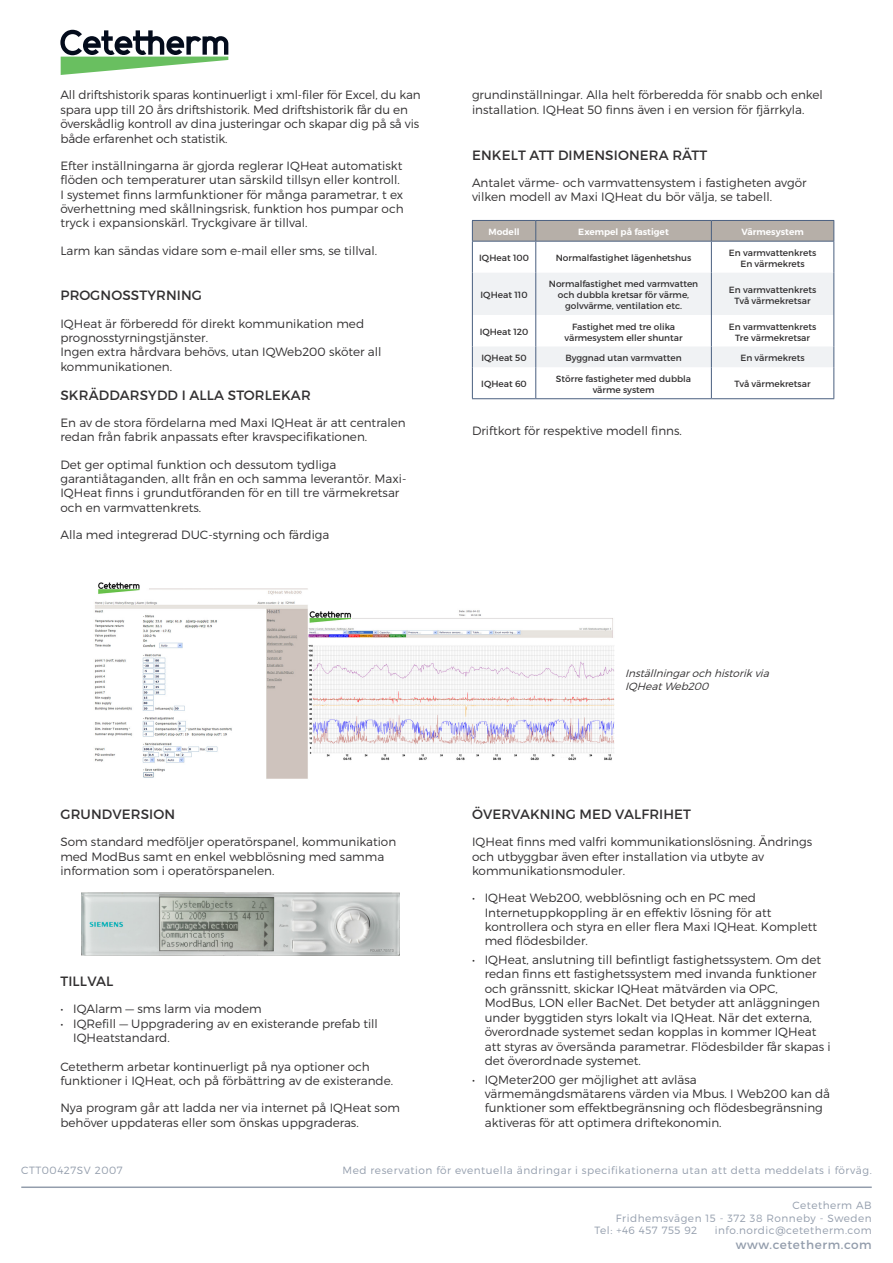
<style>
.page{position:relative;width:893px;height:1263px;background:#fff}
.page>*{position:absolute;margin:0;border:0;box-sizing:border-box;transform-origin:0 0}
.Leaflet_-_descriptio{font:13.5px "Montserrat";letter-spacing:.01em;color:#312f30}
.Leaflet_-_Product_de{font:13.5px "Montserrat";letter-spacing:.01em;color:#312f30}
.Leaflet_-_Product_de-2{font:300 12px/14.4px "Montserrat";color:#312f30}
.t1{font:12px "Montserrat";letter-spacing:.05em;color:#939dac}
.t2{font:300 10.5px "Montserrat";letter-spacing:.05em;color:#939dac}
.Mentions{font:italic 300 10.5px/12.6px "Montserrat";color:#312f30}
.Table_align_center{font:9px/10.8px "Montserrat";color:#312f30;text-align:center}
.Header_Table_-_align{font:600 9px "Montserrat";color:#fff}
</style>
<div class="page">
<svg style="left:60px;top:30px;width:168px;height:45px"></svg>
<hr style="left:21px;top:1186px;width:851px;height:2px;background:#939dac">
<hr style="left:535px;top:242px;width:1px;height:31px;background:#4a6080">
<hr style="left:711px;top:242px;width:1px;height:31px;background:#4a6080">
<hr style="left:535px;top:367px;width:1px;height:31px;background:#4a6080">
<hr style="left:711px;top:367px;width:1px;height:31px;background:#4a6080">
<svg style="left:472px;top:220px;width:362px;height:21px;background:#aea9a5"></svg>
<hr style="left:472px;top:241px;width:64px;height:1px;background:#4a6080">
<hr style="left:536px;top:241px;width:175px;height:1px;background:#4a6080">
<hr style="left:711px;top:241px;width:123px;height:1px;background:#4a6080">
<hr style="left:472px;top:242px;width:1px;height:31px;background:#4a6080">
<hr style="left:833px;top:242px;width:1px;height:31px;background:#4a6080">
<svg style="left:472px;top:273px;width:362px;height:94px"></svg>
<hr style="left:472px;top:367px;width:1px;height:31px;background:#4a6080">
<hr style="left:833px;top:367px;width:1px;height:31px;background:#4a6080">
<hr style="left:472px;top:398px;width:64px;height:1px;background:#4a6080">
<hr style="left:536px;top:398px;width:175px;height:1px;background:#4a6080">
<hr style="left:711px;top:398px;width:123px;height:1px;background:#4a6080">
<img style="left:94px;top:582px;width:521px;height:197px">
<img style="left:82px;top:893px;width:318px;height:62px">
<p class="Leaflet_-_Product_de-2" style="left:60px;top:88px;width:362px">All driftshistorik sparas kontinuerligt i xml-filer för Excel, du kan spara upp till 20 års driftshistorik. Med driftshistorik får du en överskådlig kontroll av dina justeringar och skapar dig på så vis både erfarenhet och statistik.</p>
<p class="Leaflet_-_Product_de-2" style="left:60px;top:158px;width:345px">Efter inställningarna är gjorda reglerar IQHeat automatiskt flöden och temperaturer utan särskild tillsyn eller kontroll.<br>I systemet finns larmfunktioner för många parametrar, t ex överhettning med skållningsrisk, funktion hos pumpar och tryck i expansionskärl. Tryckgivare är tillval.</p>
<p class="Leaflet_-_Product_de-2" style="left:60px;top:243px;width:318px">Larm kan sändas vidare som e-mail eller sms, se tillval.</p>
<p class="Leaflet_-_descriptio" style="left:60px;top:287px;width:143px">PROGNOSSTYRNING</p>
<p class="Leaflet_-_Product_de-2" style="left:60px;top:316px;width:323px">IQHeat är förberedd för direkt kommunikation med prognosstyrningstjänster.<br>Ingen extra hårdvara behövs, utan IQWeb200 sköter all kommunikationen.</p>
<p class="Leaflet_-_Product_de" style="left:60px;top:387px;width:252px">SKRÄDDARSYDD I ALLA STORLEKAR</p>
<p class="Leaflet_-_Product_de-2" style="left:60px;top:415px;width:347px">En av de stora fördelarna med Maxi IQHeat är att centralen redan från fabrik anpassats efter kravspecifikationen.</p>
<p class="Leaflet_-_Product_de-2" style="left:60px;top:457px;width:348px">Det ger optimal funktion och dessutom tydliga garantiåtaganden, allt från en och samma leverantör. Maxi-IQHeat finns i grundutföranden för en till tre värmekretsar och en varmvattenkrets.</p>
<p class="Leaflet_-_Product_de-2" style="left:60px;top:527px;width:271px">Alla med integrerad DUC-styrning och färdiga</p>
<p class="Leaflet_-_descriptio" style="left:60px;top:806px;width:116px">GRUNDVERSION</p>
<p class="Leaflet_-_Product_de-2" style="left:60px;top:834px;width:337px">Som standard medföljer operatörspanel, kommunikation med ModBus samt en enkel webblösning med samma information som i operatörspanelen.</p>
<p class="Leaflet_-_descriptio" style="left:60px;top:973px;width:54px">TILLVAL</p>
<p class="Leaflet_-_Product_de-2" style="left:60px;top:1001px;width:203px">• IQAlarm — sms larm via modem</p>
<p class="Leaflet_-_Product_de-2" style="left:73px;top:1016px;width:306px;text-indent:-13px">• IQRefill — Uppgradering av en existerande prefab till<br>IQHeatstandard.</p>
<p class="Leaflet_-_Product_de-2" style="left:60px;top:1059px;width:334px">Cetetherm arbetar kontinuerligt på nya optioner och funktioner i IQHeat, och på förbättring av de existerande.</p>
<p class="Leaflet_-_Product_de-2" style="left:60px;top:1101px;width:341px">Nya program går att ladda ner via internet på IQHeat som behöver uppdateras eller som önskas uppgraderas.</p>
<p class="Leaflet_-_Product_de-2" style="left:472px;top:88px;width:352px">grundinställningar. Alla helt förberedda för snabb och enkel installation. IQHeat 50 finns även i en version för fjärrkyla.</p>
<p class="Leaflet_-_descriptio" style="left:472px;top:147px;width:237px">ENKELT ATT DIMENSIONERA RÄTT</p>
<p class="Leaflet_-_Product_de-2" style="left:472px;top:175px;width:336px">Antalet värme- och varmvattensystem i fastigheten avgör vilken modell av Maxi IQHeat du bör välja, se tabell.</p>
<p class="Header_Table_-_align" style="left:488px;top:226px;width:33px">Modell</p>
<p class="Header_Table_-_align" style="left:578px;top:226px;width:92px">Exempel på fastiget</p>
<p class="Header_Table_-_align" style="left:741px;top:226px;width:64px">Värmesystem</p>
<p class="Table_align_center" style="left:479px;top:253px;width:51px">IQHeat 100</p>
<p class="Table_align_center" style="left:556px;top:253px;width:137px">Normalfastighet lägenhetshus</p>
<p class="Table_align_center" style="left:729px;top:247px;width:89px">En varmvattenkrets</p>
<p class="Table_align_center" style="left:740px;top:258px;width:66px">En värmekrets</p>
<p class="Table_align_center" style="left:481px;top:290px;width:48px">IQHeat 110</p>
<p class="Table_align_center" style="left:549px;top:279px;width:151px">Normalfastighet med varmvatten</p>
<p class="Table_align_center" style="left:558px;top:290px;width:133px">och dubbla kretsar för värme,</p>
<p class="Table_align_center" style="left:565px;top:300px;width:119px">golvvärme, ventilation etc.</p>
<p class="Table_align_center" style="left:729px;top:284px;width:89px">En varmvattenkrets</p>
<p class="Table_align_center" style="left:735px;top:295px;width:78px">Två värmekretsar</p>
<p class="Table_align_center" style="left:480px;top:326px;width:50px">IQHeat 120</p>
<p class="Table_align_center" style="left:564px;top:321px;width:120px">Fastighet med tre olika värmesystem eller shuntar</p>
<p class="Table_align_center" style="left:729px;top:321px;width:89px">En varmvattenkrets</p>
<p class="Table_align_center" style="left:735px;top:332px;width:77px">Tre värmekretsar</p>
<p class="Table_align_center" style="left:481px;top:353px;width:47px">IQHeat 50</p>
<p class="Table_align_center" style="left:565px;top:353px;width:118px">Byggnad utan varmvatten</p>
<p class="Table_align_center" style="left:740px;top:353px;width:66px">En värmekrets</p>
<p class="Table_align_center" style="left:481px;top:379px;width:47px">IQHeat 60</p>
<p class="Table_align_center" style="left:556px;top:373px;width:137px">Större fastigheter med dubbla</p>
<p class="Table_align_center" style="left:593px;top:384px;width:63px">värme system</p>
<p class="Table_align_center" style="left:735px;top:379px;width:78px">Två värmekretsar</p>
<p class="Leaflet_-_Product_de-2" style="left:472px;top:423px;width:211px">Driftkort för respektive modell finns.</p>
<p class="Mentions" style="left:625px;top:667px;width:149px">Inställningaroch historikvia<br>IQHeatWeb200</p>
<p class="Leaflet_-_descriptio" style="left:472px;top:806px;width:221px">ÖVERVAKNING MED VALFRIHET</p>
<p class="Leaflet_-_Product_de-2" style="left:472px;top:834px;width:342px">IQHeat finns med valfri kommunikationslösning. Ändrings och utbyggbar även efter installation via utbyte av kommunikationsmoduler.</p>
<p class="Leaflet_-_Product_de-2" style="left:485px;top:890px;width:334px;text-indent:-13px">• IQHeat Web200, webblösning och en PC med Internetuppkoppling är en effektiv lösning för att kontrollera och styra en eller flera Maxi IQHeat. Komplett med flödesbilder.</p>
<p class="Leaflet_-_Product_de-2" style="left:485px;top:952px;width:348px;text-indent:-13px">• IQHeat, anslutning till befintligt fastighetssystem. Om det redan finns ett fastighetssystem med invanda funktioner och gränssnitt, skickar IQHeat mätvärden via OPC, ModBus, LON eller BacNet. Det betyder att anläggningen under byggtiden styrs lokalt via IQHeat. När det externa, överordnade systemet sedan kopplas in kommer IQHeat att styras av översända parametrar. Flödesbilder får skapas i det överordnade systemet.</p>
<p class="Leaflet_-_Product_de-2" style="left:485px;top:1072px;width:347px;text-indent:-13px">• IQMeter200 ger möjlighet att avläsa värmemängdsmätarens värden via Mbus. I Web200 kan då funktioner som effektbegränsning och flödesbegränsning aktiveras för att optimera driftekonomin.</p>
<p class="t2" style="left:21px;top:1164px;width:103px">CTT00427SV 2007</p>
<p class="t2" style="left:343px;top:1164px;width:531px">Med reservation för eventuella ändringar i specifikationerna utan att detta meddelats i förväg.</p>
<p class="t2" style="left:792px;top:1199px;width:81px">Cetetherm AB</p>
<p class="t2" style="left:616px;top:1211px;width:257px">Fridhemsvägen 15 - 372 38 Ronneby - Sweden</p>
<p class="t2" style="left:595px;top:1224px;width:104px">Tel: +46 457 755 92</p>
<p class="t2" style="left:715px;top:1224px;width:158px">info.nordic@cetetherm.com</p>
<p class="t1" style="left:736px;top:1237px;width:137px">www.cetetherm.com</p>
</div>
